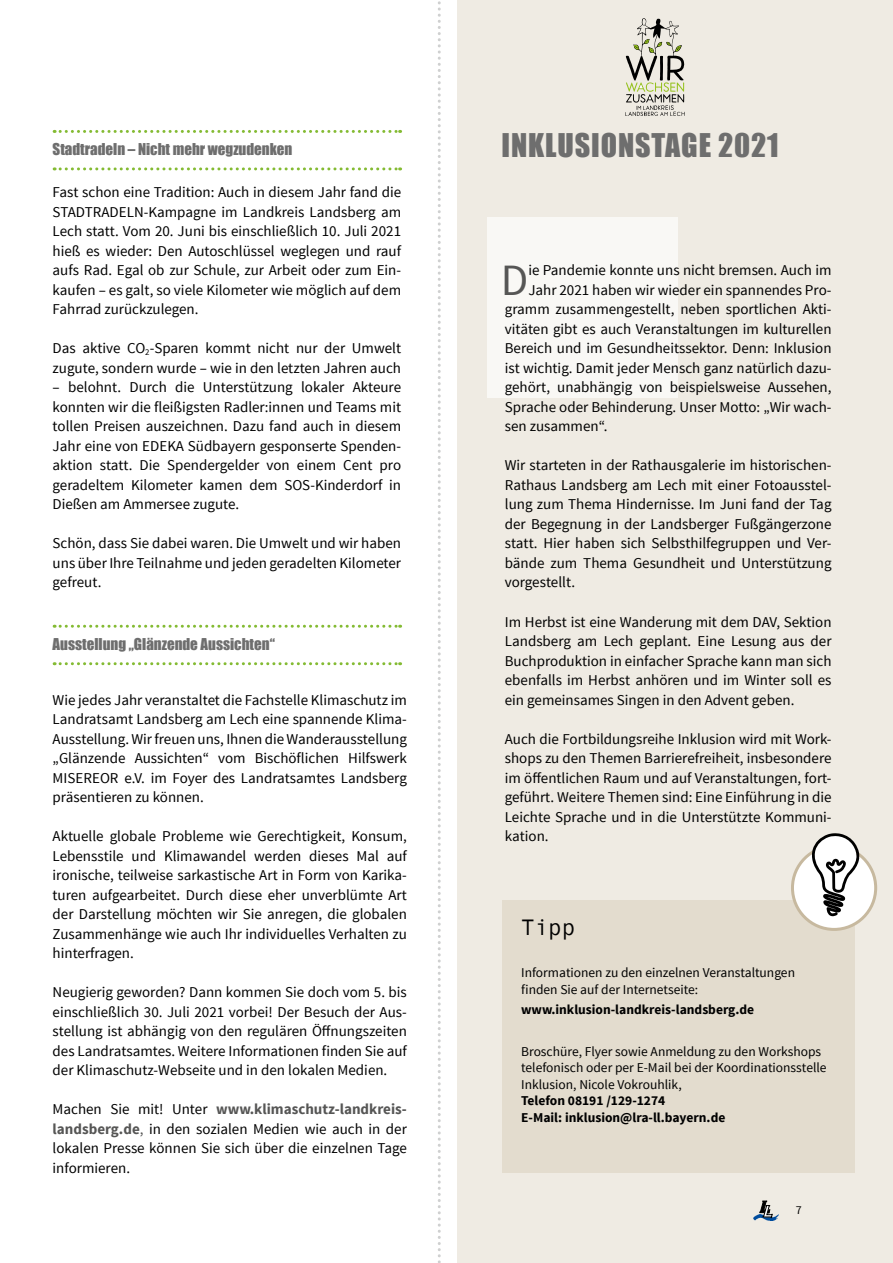
<style>
.page{position:relative;width:893px;height:1263px;background:#fff}
.page>*{position:absolute;margin:0;border:0;box-sizing:border-box;transform-origin:0 0}
.t1{font:44.7px "Source Sans Pro";color:#565655}
.t2{font:30px "Impact";letter-spacing:.03em;color:#6e6e6e}
.t3{font:22.5px "Andale Mono";color:#000}
.t4{font:15px/19.5px "Source Sans Pro";color:#000;text-align:justify}
.t5{font:15px "Impact";color:#6e6e6e}
.t6{font:13.5px/16.5px "Source Sans Pro";color:#000}
.t7{font:700 13.5px/16.5px "Source Sans Pro";color:#000}
.t8{font:12px "Source Sans Pro";color:#000}
.s1{font-weight:700;color:#565655}
.s2{color:#565655}
</style>
<div class="page">
<div style="left:458px;top:0;width:435px;height:1263px;background:#efebe3"></div>
<div style="left:502px;top:900px;width:353px;height:273px;background:#e3dcce"></div>
<div style="left:792px;top:846px;width:84px;height:83px;background:#fff;border-radius:50%"></div>
<div style="left:791px;top:845px;width:86px;height:86px;border:3px solid #c7b99f;border-radius:50%"></div>
<svg style="left:812px;top:833px;width:47px;height:83px"></svg>
<svg style="left:760px;top:1201px;width:12px;height:17px"></svg>
<div style="left:487px;top:217px;width:191px;height:180px;background:#f9f8f5"></div>
<svg style="left:625px;top:18px;width:60px;height:98px"></svg>
<svg style="left:54px;top:662px;width:347px;height:3px"></svg>
<svg style="left:54px;top:625px;width:347px;height:3px"></svg>
<svg style="left:54px;top:167px;width:347px;height:3px"></svg>
<svg style="left:54px;top:130px;width:347px;height:3px"></svg>
<svg style="left:438px;top:1px;width:3px;height:1262px"></svg>
<p class="t5" style="left:53px;top:138px;width:241px">Stadtradeln – Nicht mehr wegzudenken</p>
<p class="t4" style="left:53px;top:183px;width:350px">Fast schon eine Tradition: Auch in diesem Jahr fand die STADTRADELN-Kampagne im Landkreis Landsberg am Lech statt. Vom 20. Juni bis einschließlich 10. Juli 2021 hieß es wieder: Den Autoschlüssel weglegen und rauf aufs Rad. Egal ob zur Schule, zur Arbeit oder zum Ein&shy;kaufen – es galt, so viele Kilometer wie möglich auf dem Fahrrad zurückzulegen.</p>
<p class="t4" style="left:53px;top:339px;width:350px">Das aktive CO<sub>2</sub>-Sparen kommt nicht nur der Umwelt zugute, sondern wurde – wie in den letzten Jahren auch</p>
<p class="t4" style="left:53px;top:378px;width:350px">– belohnt. Durch die Unterstützung lokaler Akteure konnten wir die fleißigsten Radler:innen und Teams mit tollen Preisen auszeichnen. Dazu fand auch in diesem Jahr eine von EDEKA Südbayern gesponserte Spenden&shy;aktion statt. Die Spendergelder von einem Cent pro geradeltem Kilometer kamen dem SOS-Kinderdorf in Dießen am Ammersee zugute.</p>
<p class="t4" style="left:53px;top:534px;width:350px">Schön, dass Sie dabei waren. Die Umwelt und wir haben uns über Ihre Teilnahme und jeden geradelten Kilometer gefreut.</p>
<p class="t5" style="left:53px;top:633px;width:224px">Ausstellung „Glänzende Aussichten“</p>
<p class="t4" style="left:53px;top:690px;width:356px">Wie jedes Jahr veranstaltet die Fachstelle Klimaschutz im Landratsamt Landsberg am Lech eine spannende Klima-Ausstellung. Wir freuen uns, Ihnen die Wanderausstellung „Glänzende Aussichten“ vom Bischöflichen Hilfswerk MISEREOR e.V. im Foyer des Landratsamtes Landsberg präsentieren zu können.</p>
<p class="t4" style="left:53px;top:826px;width:356px">Aktuelle globale Probleme wie Gerechtigkeit, Konsum, Lebensstile und Klimawandel werden dieses Mal auf ironische, teilweise sarkastische Art in Form von Karika&shy;turen aufgearbeitet. Durch diese eher unverblümte Art der Darstellung möchten wir Sie anregen, die globalen Zusammenhänge wie auch Ihr individuelles Verhalten zu hinterfragen.</p>
<p class="t4" style="left:53px;top:982px;width:356px">Neugierig geworden? Dann kommen Sie doch vom 5. bis einschließlich 30. Juli 2021 vorbei! Der Besuch der Aus&shy;stellung ist abhängig von den regulären Öffnungszeiten des Landratsamtes. Weitere Informationen finden Sie auf der Klimaschutz-Webseite und in den lokalen Medien.</p>
<p class="t4" style="left:53px;top:1099px;width:356px">Machen Sie mit! Unter <span class="s1">www.klimaschutz-landkreis&shy;landsberg.de</span><span class="s2">,</span> in den sozialen Medien wie auch in der lokalen Presse können Sie sich über die einzelnen Tage informieren.</p>
<h2 class="t2" style="left:501px;top:122px;width:279px">INKLUSIONSTAGE 2021</h2>
<h1 class="t1" style="left:501px;top:252px;width:29px">D</h1>
<p class="t4" style="left:528px;top:261px;width:305px">ie Pandemie konnte uns nicht bremsen. Auch im</p>
<p class="t4" style="left:528px;top:280px;width:305px">Jahr 2021 haben wir wieder ein spannendes Pro-</p>
<p class="t4" style="left:505px;top:300px;width:328px">gramm zusammengestellt, neben sportlichen Akti-</p>
<p class="t4" style="left:505px;top:319px;width:328px">vitäten gibt es auch Veranstaltungen im kulturellen</p>
<p class="t4" style="left:505px;top:339px;width:328px">Bereich und im Gesundheitssektor. Denn: Inklusion</p>
<p class="t4" style="left:505px;top:358px;width:328px">ist wichtig. Damit jeder Mensch ganz natürlich dazu-</p>
<p class="t4" style="left:505px;top:378px;width:328px">gehört, unabhängig von beispielsweise Aussehen,</p>
<p class="t4" style="left:505px;top:397px;width:328px">Sprache oder Behinderung. Unser Motto: „Wir wach-</p>
<p class="t4" style="left:505px;top:417px;width:104px">sen zusammen“.</p>
<p class="t4" style="left:505px;top:456px;width:328px">Wir starteten in der Rathausgalerie im historischen-Rathaus Landsberg am Lech mit einer Fotoausstel&shy;lung zum Thema Hindernisse. Im Juni fand der Tag der Begegnung in der Landsberger Fußgängerzone statt. Hier haben sich Selbsthilfegruppen und Ver&shy;bände zum Thema Gesundheit und Unterstützung vorgestellt.</p>
<p class="t4" style="left:505px;top:612px;width:328px">Im Herbst ist eine Wanderung mit dem DAV, Sektion Landsberg am Lech geplant. Eine Lesung aus der Buchproduktion in einfacher Sprache kann man sich ebenfalls im Herbst anhören und im Winter soll es ein gemeinsames Singen in den Advent geben.</p>
<p class="t4" style="left:505px;top:729px;width:328px">Auch die Fortbildungsreihe Inklusion wird mit Work&shy;shops zu den Themen Barrierefreiheit, insbesondere im öffentlichen Raum und auf Veranstaltungen, fort&shy;geführt. Weitere Themen sind: Eine Einführung in die Leichte Sprache und in die Unterstützte Kommuni&shy;kation.</p>
<h3 class="t3" style="left:521px;top:913px;width:55px">Tipp</h3>
<p class="t6" style="left:521px;top:965px;width:275px">Informationen zu den einzelnen Veranstaltungen finden Sie auf der Internetseite:</p>
<p class="t7" style="left:521px;top:1002px;width:235px">www.inklusion-landkreis-landsberg.de</p>
<p class="t6" style="left:521px;top:1043px;width:307px">Broschüre, Flyer sowie Anmeldung zu den Workshops telefonisch oder per E-Mail bei der Koordinationsstelle<br>Inklusion, Nicole Vokrouhlik,</p>
<p class="t7" style="left:521px;top:1093px;width:206px">Telefon 08191 /129-1274<br>E-Mail: inklusion@lra-ll.bayern.de</p>
<p class="t8" style="left:796px;top:1202px;width:7px">7</p>
</div>
